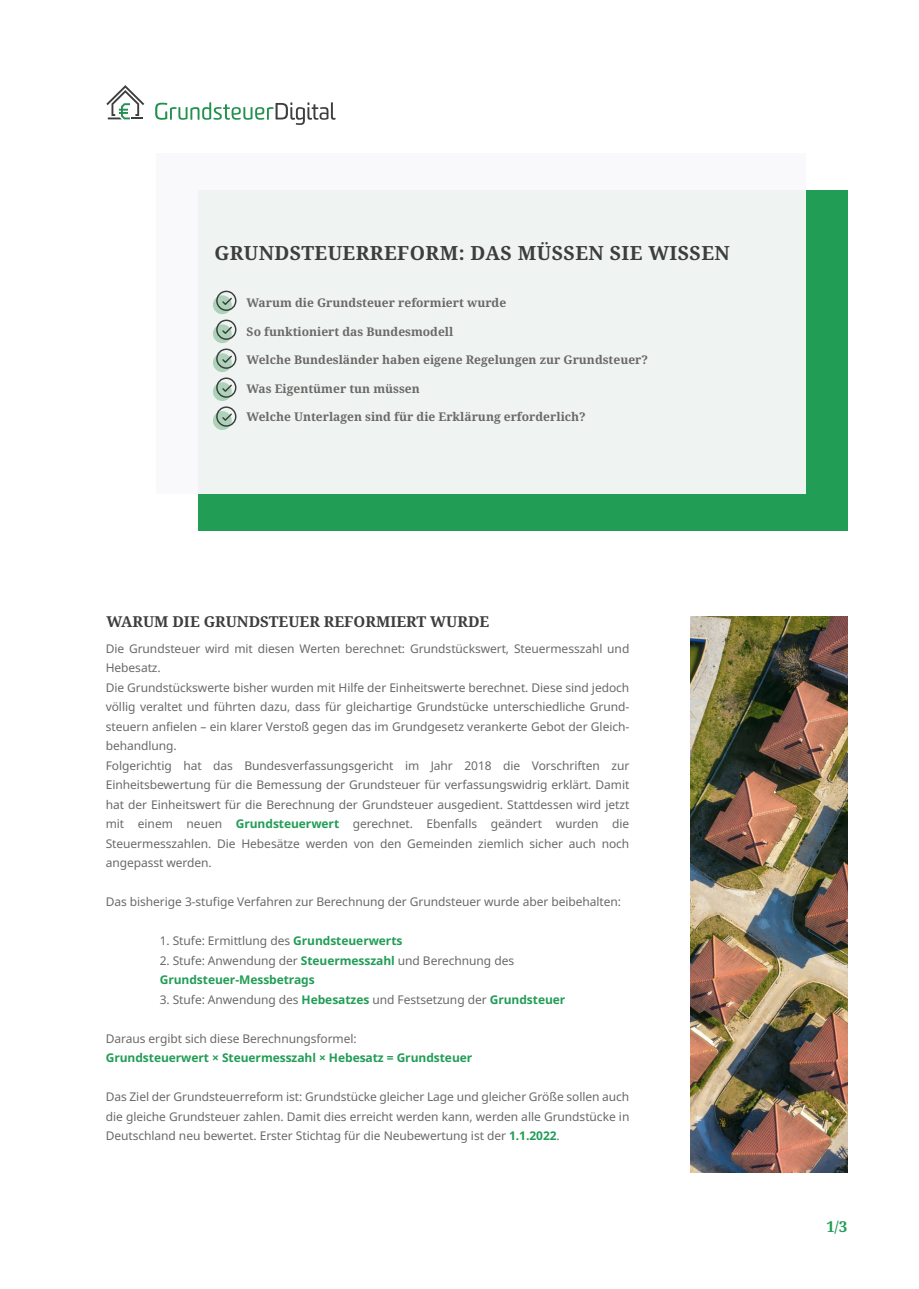
<style>
.page{position:relative;width:919px;height:1289px;background:#fff}
.page>*{position:absolute;margin:0;border:0;box-sizing:border-box;transform-origin:0 0}
.t1{font:700 19.5px "Noto Serif";letter-spacing:.02em;color:#3d3d3d}
.t2{font:700 15px "Noto Serif";color:#3d3d3d}
.t3{font:700 15px "Noto Serif";color:#229d56}
.t4{font:12px/19.5px "Noto Sans";letter-spacing:-.005em;color:#6b6967}
.t5{font:700 12px "Noto Serif";color:#6b6967}
.t6{font:700 12px/19.5px "Noto Sans";letter-spacing:-.005em;color:#229d56}
.s1{font-weight:700;color:#229d56}
.s2{font-weight:400;color:#6b6967}
</style>
<div class="page">
<svg style="left:106px;top:85px;width:38px;height:34px"></svg>
<svg style="left:155px;top:102px;width:180px;height:23px"></svg>
<img style="left:690px;top:616px;width:157px;height:556px">
<div style="left:198px;top:190px;width:649px;height:340px;background:#229d56"></div>
<div style="left:156px;top:153px;width:650px;height:341px;background:#eff4f2"></div>
<svg style="left:213px;top:295px;width:19px;height:19px"></svg>
<div style="left:216px;top:291px;width:20px;height:20px;border:1px solid #3d3d3d;border-radius:50%"></div>
<svg style="left:221px;top:296px;width:11px;height:10px"></svg>
<svg style="left:213px;top:324px;width:19px;height:19px"></svg>
<div style="left:216px;top:319px;width:20px;height:21px;border:1px solid #3d3d3d;border-radius:50%"></div>
<svg style="left:221px;top:325px;width:11px;height:10px"></svg>
<svg style="left:213px;top:353px;width:19px;height:19px"></svg>
<div style="left:216px;top:348px;width:20px;height:21px;border:1px solid #3d3d3d;border-radius:50%"></div>
<svg style="left:221px;top:354px;width:11px;height:10px"></svg>
<svg style="left:213px;top:382px;width:19px;height:19px"></svg>
<div style="left:216px;top:377px;width:20px;height:21px;border:1px solid #3d3d3d;border-radius:50%"></div>
<svg style="left:221px;top:383px;width:11px;height:10px"></svg>
<svg style="left:213px;top:411px;width:19px;height:19px"></svg>
<div style="left:216px;top:406px;width:20px;height:21px;border:1px solid #3d3d3d;border-radius:50%"></div>
<svg style="left:221px;top:412px;width:11px;height:10px"></svg>
<h1 class="t1" style="left:214px;top:239px;width:517px">GRUNDSTEUERREFORM: DAS MÜSSEN SIE WISSEN</h1>
<p class="t5" style="left:246px;top:294px;width:261px">Warum die Grundsteuer reformiert wurde</p>
<p class="t5" style="left:246px;top:323px;width:208px">So funktioniert das Bundesmodell</p>
<p class="t5" style="left:246px;top:351px;width:403px">Welche Bundesländer haben eigene Regelungen zur Grundsteuer?</p>
<p class="t5" style="left:246px;top:380px;width:175px">Was Eigentümer tun müssen</p>
<p class="t5" style="left:246px;top:408px;width:340px">Welche Unterlagen sind für die Erklärung erforderlich?</p>
<p class="t2" style="left:106px;top:611px;width:384px">WARUM DIE GRUNDSTEUER REFORMIERT WURDE</p>
<p class="t4" style="left:106px;top:638px;width:525px">Die Grundsteuer wird mit diesen Werten berechnet: Grundstückswert, Steuermesszahl und Hebesatz.<br>Die Grundstückswerte bisher wurden mit Hilfe der Einheitswerte berechnet. Diese sind jedoch völlig veraltet und führten dazu, dass für gleichartige Grundstücke unterschiedliche Grund&shy;steuern anfielen – ein klarer Verstoß gegen das im Grundgesetz verankerte Gebot der Gleich&shy;behandlung.<br>Folgerichtig hat das Bundesverfassungsgericht im Jahr 2018 die Vorschriften zur Einheitsbewertung für die Bemessung der Grundsteuer für verfassungswidrig erklärt. Damit hat der Einheitswert für die Berechnung der Grundsteuer ausgedient. Stattdessen wird jetzt mit einem neuen <span class="s1">Grundsteuerwert</span> gerechnet. Ebenfalls geändert wurden die Steuermesszahlen. Die Hebesätze werden von den Gemeinden ziemlich sicher auch noch angepasst werden.</p>
<p class="t4" style="left:106px;top:892px;width:517px">Das bisherige 3-stufige Verfahren zur Berechnung der Grundsteuer wurde aber beibehalten:</p>
<p class="t4" style="left:160px;top:931px;width:244px">1. Stufe: Ermittlung des <span class="s1">Grundsteuerwerts</span></p>
<p class="t6" style="left:160px;top:950px;width:356px"><span class="s2">2. Stufe: Anwendung der</span> Steuermesszahl <span class="s2">und Berechnung des<br></span>Grundsteuer-Messbetrags</p>
<p class="t4" style="left:160px;top:989px;width:407px">3. Stufe: Anwendung des <span class="s1">Hebesatzes</span> und Festsetzung der <span class="s1">Grundsteuer</span></p>
<p class="t4" style="left:106px;top:1028px;width:252px">Daraus ergibt sich diese Berechnungsformel:</p>
<p class="t6" style="left:106px;top:1048px;width:368px">Grundsteuerwert × Steuermesszahl × Hebesatz = Grundsteuer</p>
<p class="t4" style="left:106px;top:1087px;width:525px;text-align:justify">Das Ziel der Grundsteuerreform ist: Grundstücke gleicher Lage und gleicher Größe sollen auch die gleiche Grundsteuer zahlen. Damit dies erreicht werden kann, werden alle Grundstücke in Deutschland neu bewertet. Erster Stichtag für die Neubewertung ist der <span class="s1">1.1.2022</span>.</p>
<p class="t3" style="left:826px;top:1215px;width:22px">1/3</p>
</div>
